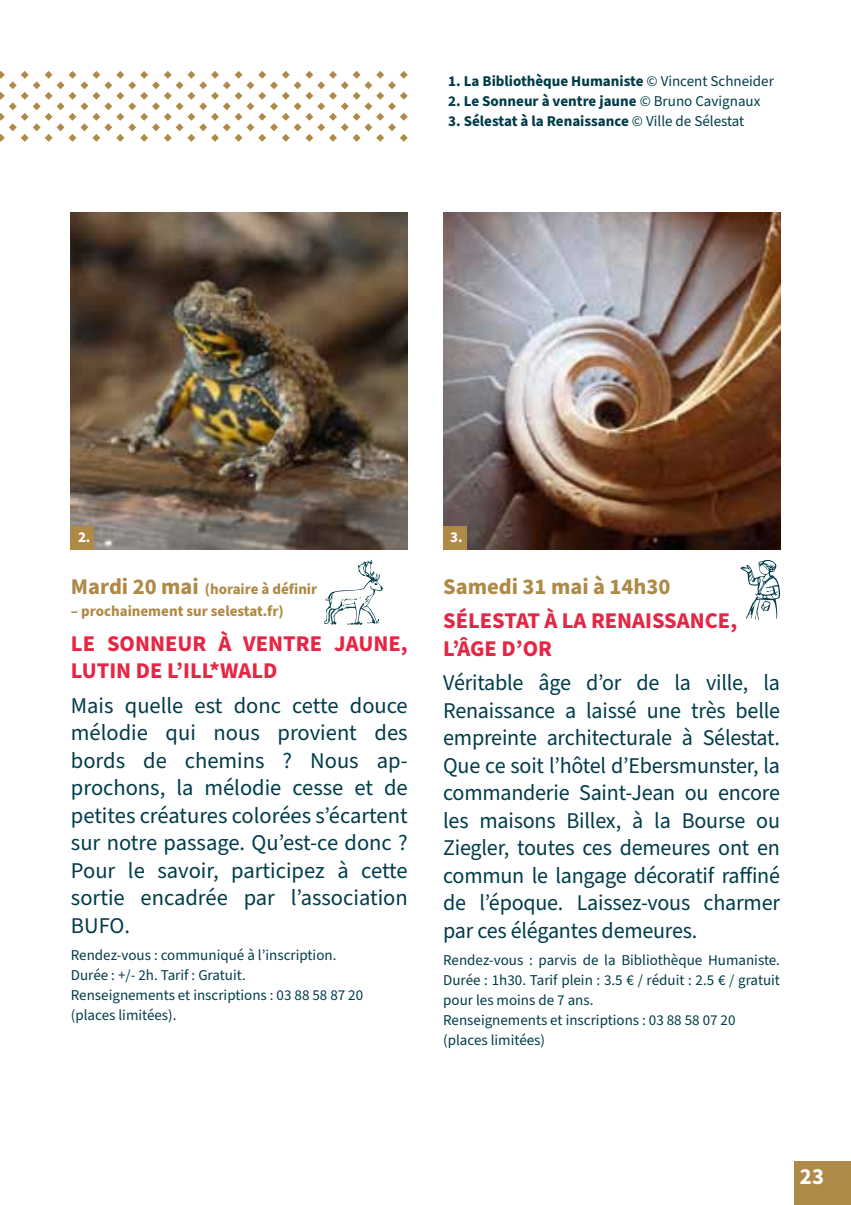
<style>
.page{position:relative;width:851px;height:1205px;background:#fff}
.page>*{position:absolute;margin:0;border:0;box-sizing:border-box;transform-origin:0 0}
.t1{font:22.5px/27.5px "Source Sans Pro";letter-spacing:-.01em;color:#003c4a;text-align:justify}
.t2{font:700 22.5px/27.5px "Source Sans Pro";color:#e62645}
.t3{font:700 22.5px "Source Sans Pro";color:#af8946}
.t4{font:700 22.5px "Source Sans Pro";color:#fff}
.t5{font:15px/20px "Source Sans Pro";color:#003c4a}
.t6{font:700 15px "Source Sans Pro";color:#003c4a}
.t7{font:700 15px "Source Sans Pro";color:#af8946}
.t8{font:700 15px "Source Sans Pro";color:#fff}
.s1{font-weight:400}
.s2{font-size:22.5px}
</style>
<div class="page">
<div style="left:794px;top:1160px;width:56px;height:45px;background:#af8946"></div>
<img style="left:71px;top:213px;width:336px;height:336px">
<img style="left:443px;top:213px;width:337px;height:336px">
<svg style="left:0;top:71px;width:407px;height:71px"></svg>
<div style="left:71px;top:526px;width:23px;height:23px;background:#af8946"></div>
<div style="left:443px;top:526px;width:23px;height:23px;background:#af8946"></div>
<svg style="left:324px;top:560px;width:59px;height:65px"></svg>
<svg style="left:740px;top:560px;width:40px;height:60px"></svg>
<p class="t6" style="left:448px;top:71px;width:327px">1. La Bibliothèque Humaniste <span class="s1">© Vincent Schneider</span></p>
<p class="t6" style="left:448px;top:91px;width:314px">2. Le Sonneur à ventre jaune <span class="s1">© Bruno Cavignaux</span></p>
<p class="t6" style="left:448px;top:111px;width:297px">3. Sélestat à la Renaissance <span class="s1">© Ville de Sélestat</span></p>
<p class="t8" style="left:78px;top:526px;width:14px">2.</p>
<p class="t8" style="left:450px;top:526px;width:14px">3.</p>
<p class="t7" style="left:71px;top:578px;width:248px"><span class="s2">Mardi 20 mai</span> (horaire à définir</p>
<p class="t7" style="left:71px;top:601px;width:214px">– prochainement sur selestat.fr)</p>
<p class="t2" style="left:71px;top:630px;width:338px">LE SONNEUR À VENTRE JAUNE,<br>LUTIN DE L’ILL*WALD</p>
<p class="t1" style="left:71px;top:692px;width:338px">Mais quelle est donc cette douce mélodie qui nous provient des bords de chemins ? Nous ap&shy;prochons, la mélodie cesse et de petites créatures colorées s’écartent sur notre passage. Qu’est-ce donc ?<br>Pour le savoir, participez à cette sortie encadrée par l’association BUFO.</p>
<p class="t5" style="left:71px;top:945px;width:294px">Rendez-vous : communiqué à l’inscription.<br>Durée : +/- 2h. Tarif : Gratuit.<br>Renseignements et inscriptions : 03 88 58 87 20 (places limitées).</p>
<p class="t3" style="left:443px;top:571px;width:229px">Samedi 31 mai à 14h30</p>
<p class="t2" style="left:443px;top:607px;width:295px">SÉLESTAT À LA RENAISSANCE,<br>L’ÂGE D’OR</p>
<p class="t1" style="left:443px;top:670px;width:338px">Véritable âge d’or de la ville, la Renaissance a laissé une très belle empreinte architecturale à Sélestat.<br>Que ce soit l’hôtel d’Ebersmunster, la commanderie Saint-Jean ou encore les maisons Billex, à la Bourse ou Ziegler, toutes ces demeures ont en commun le langage décoratif raffiné de l’époque. Laissez-vous charmer par ces élégantes demeures.</p>
<p class="t5" style="left:443px;top:950px;width:338px">Rendez-vous : parvis de la Bibliothèque Humaniste.<br>Durée : 1h30. Tarif plein : 3.5 € / réduit : 2.5 € / gratuit pour les moins de 7 ans.<br>Renseignements et inscriptions : 03 88 58 07 20 (places limitées)</p>
<p class="t4" style="left:799px;top:1161px;width:26px">23</p>
</div>
